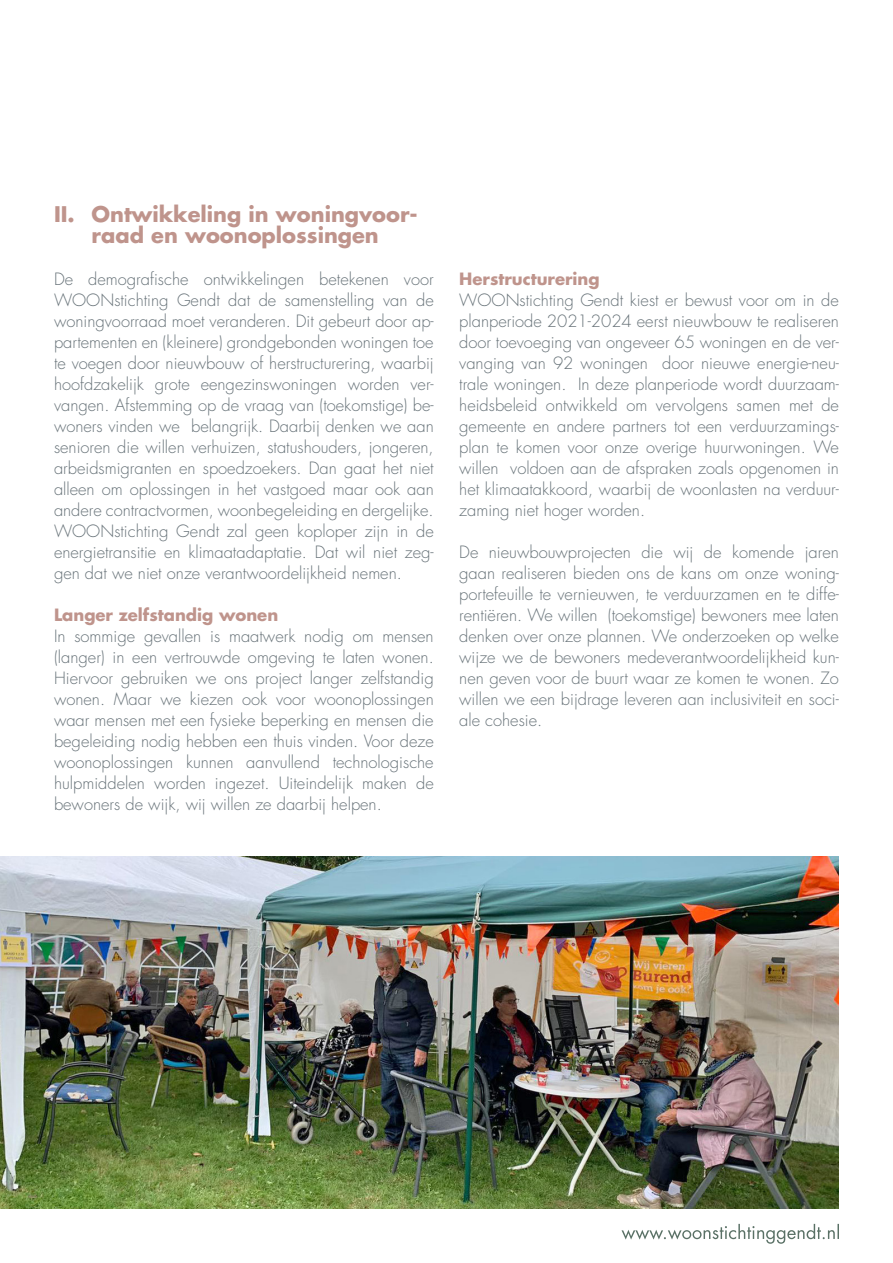
<style>
.page{position:relative;width:893px;height:1263px;background:#fff}
.page>*{position:absolute;margin:0;border:0;box-sizing:border-box;transform-origin:0 0}
.t1{font:700 21px/21px "Futura Std";color:#bf948c;text-align:center}
.t2{font:300 16.5px/21px "Futura Std";color:#687379;text-align:justify}
.t3{font:700 16.5px "Futura Std";color:#bf948c}
</style>
<div class="page">
<svg style="left:621px;top:1224px;width:218px;height:20px"></svg>
<img style="left:0;top:857px;width:839px;height:352px">
<p class="t1" style="left:54px;top:203px;width:365px">II. Ontwikkeling in woningvoor&shy;raad en woonoplossingen</p>
<p class="t2" style="left:54px;top:269px;width:381px">De demografische ontwikkelingen betekenen voor WOONstichting Gendt dat de samenstelling van de woningvoorraad moet veranderen. Dit gebeurt door ap&shy;partementen en (kleinere) grondgebonden woningen toe te voegen door nieuwbouw of herstructurering, waarbij hoofdzakelijk grote eengezinswoningen worden ver&shy;vangen. Afstemming op de vraag van (toekomstige) be&shy;woners vinden we belangrijk. Daarbij denken we aan senioren die willen verhuizen, statushouders, jongeren, arbeidsmigranten en spoedzoekers. Dan gaat het niet alleen om oplossingen in het vastgoed maar ook aan andere contractvormen, woonbegeleiding en dergelijke.</p>
<p class="t2" style="left:54px;top:521px;width:381px">WOONstichting Gendt zal geen koploper zijn in de energietransitie en klimaatadaptatie. Dat wil niet zeg&shy;gen dat we niet onze verantwoordelijkheid nemen.</p>
<p class="t3" style="left:54px;top:604px;width:226px">Langer zelfstandig wonen</p>
<p class="t2" style="left:54px;top:626px;width:381px">In sommige gevallen is maatwerk nodig om mensen (langer) in een vertrouwde omgeving te laten wonen.<br>Hiervoor gebruiken we ons project langer zelfstandig wonen. Maar we kiezen ook voor woonoplossingen waar mensen met een fysieke beperking en mensen die begeleiding nodig hebben een thuis vinden. Voor deze woonoplossingen kunnen aanvullend technologische hulpmiddelen worden ingezet. Uiteindelijk maken de bewoners de wijk, wij willen ze daarbij helpen.</p>
<p class="t3" style="left:459px;top:268px;width:142px">Herstructurering</p>
<p class="t2" style="left:459px;top:290px;width:381px">WOONstichting Gendt kiest er bewust voor om in de planperiode 2021-2024 eerst nieuwbouw te realiseren door toevoeging van ongeveer 65 woningen en de ver&shy;vanging van 92 woningen door nieuwe energie-neu&shy;trale woningen. In deze planperiode wordt duurzaam&shy;heidsbeleid ontwikkeld om vervolgens samen met de gemeente en andere partners tot een verduurzamings&shy;plan te komen voor onze overige huurwoningen. We willen voldoen aan de afspraken zoals opgenomen in het klimaatakkoord, waarbij de woonlasten na verduur&shy;zaming niet hoger worden.</p>
<p class="t2" style="left:459px;top:542px;width:381px">De nieuwbouwprojecten die wij de komende jaren gaan realiseren bieden ons de kans om onze woning&shy;portefeuille te vernieuwen, te verduurzamen en te diffe&shy;rentiëren. We willen (toekomstige) bewoners mee laten denken over onze plannen. We onderzoeken op welke wijze we de bewoners medeverantwoordelijkheid kun&shy;nen geven voor de buurt waar ze komen te wonen. Zo willen we een bijdrage leveren aan inclusiviteit en soci&shy;ale cohesie.</p>
</div>
